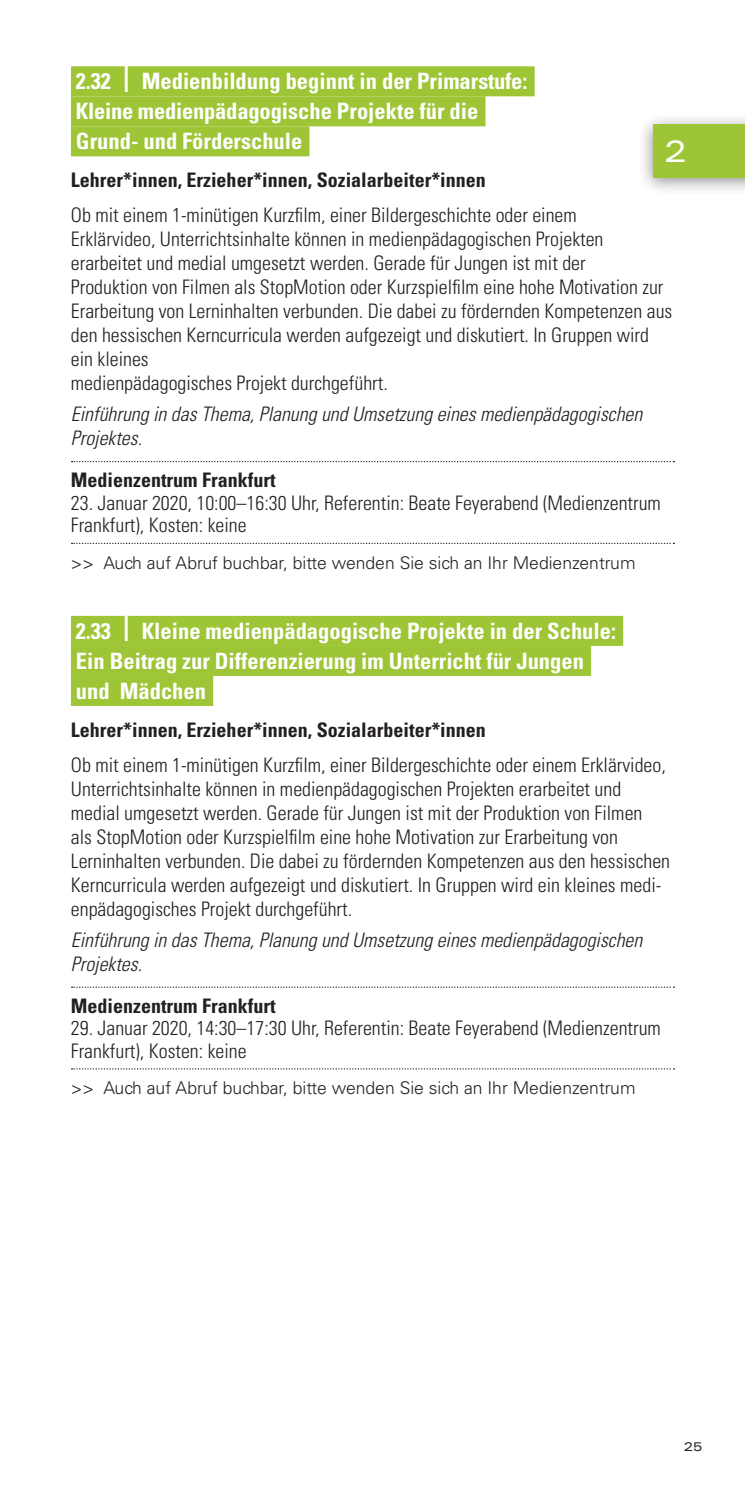
<style>
.page{position:relative;width:745px;height:1489px;background:#fff}
.page>*{position:absolute;margin:0;border:0;box-sizing:border-box;transform-origin:0 0}
.t1{font:expanded 30.5px "Univers";color:#fff}
.t2{font:700 condensed 22.5px/30px "Univers";color:#fff}
.t3{font:300 condensed 20px/24px "Univers";color:#231f20}
.t4{font:italic 300 condensed 20px/24px "Univers";color:#231f20}
.t5{font:700 condensed 20px "Univers";color:#231f20}
.t6{font:300 17.5px "Univers";color:#231f20}
.t7{font:expanded 12.5px "Univers";color:#231f20}
.s1{font-weight:400;font-size:45px}
</style>
<div class="page">
<div style="left:637px;top:113px;width:107px;height:83px;background:#231f20;opacity:.5"></div>
<div style="left:652px;top:124px;width:92px;height:53px;background:#9ec536"></div>
<div style="left:71px;top:66px;width:463px;height:30px;background:#9ec536"></div>
<div style="left:71px;top:96px;width:414px;height:30px;background:#9ec536"></div>
<div style="left:71px;top:126px;width:238px;height:30px;background:#9ec536"></div>
<svg style="left:71px;top:461px;width:603px;height:1px"></svg>
<svg style="left:71px;top:542px;width:603px;height:2px"></svg>
<div style="left:71px;top:616px;width:551px;height:30px;background:#9ec536"></div>
<div style="left:71px;top:646px;width:519px;height:30px;background:#9ec536"></div>
<div style="left:71px;top:676px;width:142px;height:30px;background:#9ec536"></div>
<svg style="left:71px;top:986px;width:603px;height:1px"></svg>
<svg style="left:71px;top:1068px;width:603px;height:1px"></svg>
<p class="t2" style="left:76px;top:66px;width:453px">2.32 <span class="s1">|</span> Medienbildung beginnt in der Primarstufe:<br>Kleine medienpädagogische Projekte für die<br>Grund- und Förderschule</p>
<p class="t5" style="left:71px;top:168px;width:416px">Lehrer*innen, Erzieher*innen, Sozialarbeiter*innen</p>
<p class="t3" style="left:71px;top:203px;width:602px">Ob mit einem 1-minütigen Kurzfilm, einer Bildergeschichte oder einem<br>Erklärvideo, Unterrichtsinhalte können in medienpädagogischen Projekten erarbeitet und medial umgesetzt werden. Gerade für Jungen ist mit der<br>Produktion von Filmen als StopMotion oder Kurzspielfilm eine hohe Motivation zur Erarbeitung von Lerninhalten verbunden. Die dabei zu fördernden Kompetenzen aus den hessischen Kerncurricula werden aufgezeigt und diskutiert. In Gruppen wird ein kleines<br>medienpädagogisches Projekt durchgeführt.</p>
<p class="t4" style="left:71px;top:402px;width:572px">Einführung in das Thema, Planung und Umsetzung eines medienpädagogischen<br>Projektes.</p>
<p class="t5" style="left:71px;top:467px;width:206px">Medienzentrum Frankfurt</p>
<p class="t3" style="left:71px;top:491px;width:591px;line-height:22.5px">23. Januar 2020, 10:00–16:30 Uhr, Referentin: Beate Feyerabend (Medienzentrum<br>Frankfurt), Kosten: keine</p>
<p class="t6" style="left:71px;top:552px;width:565px">&gt;&gt; Auch auf Abruf buchbar, bitte wenden Sie sich an Ihr Medienzentrum</p>
<p class="t2" style="left:76px;top:615px;width:541px">2.33 <span class="s1">|</span> Kleine medienpädagogische Projekte in der Schule:<br>Ein Beitrag zur Differenzierung im Unterricht für Jungen und Mädchen</p>
<p class="t5" style="left:71px;top:717px;width:416px">Lehrer*innen, Erzieher*innen, Sozialarbeiter*innen</p>
<p class="t3" style="left:71px;top:752px;width:600px">Ob mit einem 1-minütigen Kurzfilm, einer Bildergeschichte oder einem Erklärvideo, Unterrichtsinhalte können in medienpädagogischen Projekten erarbeitet und medial umgesetzt werden. Gerade für Jungen ist mit der Produktion von Filmen<br>als StopMotion oder Kurzspielfilm eine hohe Motivation zur Erarbeitung von Lerninhalten verbunden. Die dabei zu fördernden Kompetenzen aus den hessischen Kerncurricula werden aufgezeigt und diskutiert. In Gruppen wird ein kleines medi&shy;enpädagogisches Projekt durchgeführt.</p>
<p class="t4" style="left:71px;top:927px;width:572px">Einführung in das Thema, Planung und Umsetzung eines medienpädagogischen<br>Projektes.</p>
<p class="t5" style="left:71px;top:993px;width:206px">Medienzentrum Frankfurt</p>
<p class="t3" style="left:71px;top:1016px;width:591px;line-height:22.5px">29. Januar 2020, 14:30–17:30 Uhr, Referentin: Beate Feyerabend (Medienzentrum<br>Frankfurt), Kosten: keine</p>
<p class="t6" style="left:71px;top:1077px;width:565px">&gt;&gt; Auch auf Abruf buchbar, bitte wenden Sie sich an Ihr Medienzentrum</p>
<h1 class="t1" style="left:663px;top:133px;width:24px">2</h1>
<p class="t7" style="left:683px;top:1439px;width:20px">25</p>
</div>
